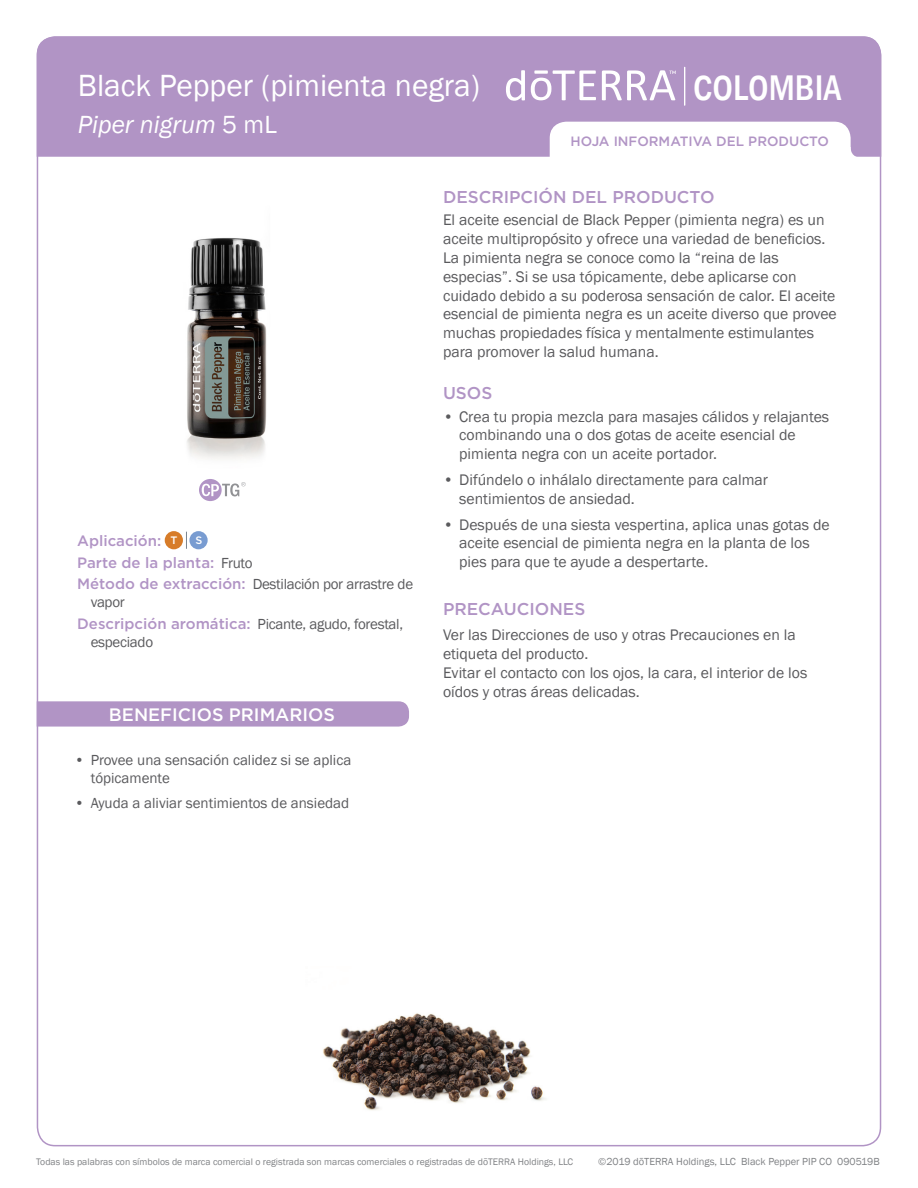
<style>
.page{position:relative;width:918px;height:1188px;background:#fff}
.page>*{position:absolute;margin:0;border:0;box-sizing:border-box;transform-origin:0 0}
.t1{font:36.6px "Franklin Got URWTCE Med Con";color:#fff}
.Main_H1{font:31.5px "Franklin Gothic";color:#fff}
.Main_H2{font:italic 25.5px "Franklin Gothic";color:#fff}
.t2{font:500 18px "Gotham";color:#fff}
.Purple_Headers{font:500 17.1px "Gotham";color:#b194c5}
.Directions_Bold_Attr{font:500 17.1px "Gotham";color:#b194c5}
.Body{font:15.75px/18.9px "Franklin Gothic";color:#5a5a5d}
.Oil_Attribute_Panel{font:15px/18px "Franklin Gothic";letter-spacing:-.02em;color:#5a5a5d}
.Oil_Attribute_Panel-2{font:15px/18px "Franklin Gothic";color:#5a5a5d}
.Oil_Attribute_Panel-3{font:500 15px "Gotham";color:#b194c5}
.t3{font:500 13.5px "Gotham";color:#b194c5}
.Table_names{font:500 10.8px "Gotham";color:#fff}
.t4{font:10.5px "Franklin Gothic";color:#808285}
.t5{font:9.75px "Franklin Gothic";color:#808285}
.s1{font-style:normal}
.s2{font-family:"Franklin Gothic";font-weight:400;color:#5a5a5d}
.s3{font-family:"Gotham";font-weight:500;color:#b194c5}
</style>
<div class="page">
<div style="left:37px;top:36px;width:844px;height:121px;background:#b194c5"></div>
<svg style="left:550px;top:122px;width:311px;height:35px"></svg>
<svg style="left:199px;top:479px;width:47px;height:22px"></svg>
<svg style="left:531px;top:70px;width:65px;height:30px"></svg>
<svg style="left:506px;top:70px;width:19px;height:31px"></svg>
<hr style="left:684px;top:67px;width:1px;height:39px;background:#fff">
<svg style="left:602px;top:70px;width:74px;height:30px"></svg>
<img style="left:323px;top:1013px;width:223px;height:97px">
<svg style="left:186px;top:532px;width:1px;height:17px"></svg>
<div style="left:165px;top:531px;width:18px;height:18px;background:#d77c29;border-radius:50%"></div>
<div style="left:189px;top:531px;width:19px;height:18px;background:#799cd1;border-radius:50%"></div>
<svg style="left:37px;top:701px;width:372px;height:26px;background:#b397c6"></svg>
<img style="left:187px;top:238px;width:80px;height:221px">
<p class="Main_H1" style="left:78px;top:66px;width:404px">Black Pepper (pimienta negra)</p>
<p class="Main_H2" style="left:78px;top:109px;width:200px">Piper nigrum <span class="s1">5 mL</span></p>
<h1 class="t1" style="left:693px;top:67px;width:150px">COLOMBIA</h1>
<p class="t3" style="left:570px;top:132px;width:260px">HOJA INFORMATIVA DEL PRODUCTO</p>
<p class="Oil_Attribute_Panel-3" style="left:77px;top:531px;width:86px">Aplicación:</p>
<p class="Table_names" style="left:170px;top:533px;width:8px">T</p>
<p class="Table_names" style="left:196px;top:533px;width:8px">S</p>
<p class="Oil_Attribute_Panel-3" style="left:77px;top:553px;width:177px">Parte de la planta: <span class="s2">Fruto</span></p>
<p class="Oil_Attribute_Panel" style="left:91px;top:575px;width:324px;text-indent:-14px"><span class="s3">Método de extracción:</span> Destilación por arrastre de vapor</p>
<p class="Oil_Attribute_Panel" style="left:91px;top:615px;width:314px;text-indent:-14px"><span class="s3">Descripción aromática:</span> Picante, agudo, forestal, especiado</p>
<p class="t2" style="left:109px;top:703px;width:228px">BENEFICIOS PRIMARIOS</p>
<p class="Oil_Attribute_Panel-2" style="left:91px;top:751px;width:262px;text-indent:-16px">• Provee una sensación calidez si se aplica tópicamente</p>
<p class="Oil_Attribute_Panel-2" style="left:75px;top:794px;width:276px">• Ayuda a aliviar sentimientos de ansiedad</p>
<p class="Purple_Headers" style="left:443px;top:185px;width:273px">DESCRIPCIÓN DEL PRODUCTO</p>
<p class="Body" style="left:443px;top:211px;width:395px">El aceite esencial de Black Pepper (pimienta negra) es un aceite multipropósito y ofrece una variedad de beneficios.<br>La pimienta negra se conoce como la “reina de las especias”. Si se usa tópicamente, debe aplicarse con cuidado debido a su poderosa sensación de calor. El aceite esencial de pimienta negra es un aceite diverso que provee muchas propiedades física y mentalmente estimulantes para promover la salud humana.</p>
<p class="Purple_Headers" style="left:443px;top:382px;width:51px">USOS</p>
<p class="Body" style="left:459px;top:407px;width:372px;text-indent:-16px">• Crea tu propia mezcla para masajes cálidos y relajantes combinando una o dos gotas de aceite esencial de pimienta negra con un aceite portador.</p>
<p class="Body" style="left:459px;top:471px;width:310px;text-indent:-16px">• Difúndelo o inhálalo directamente para calmar sentimientos de ansiedad.</p>
<p class="Body" style="left:459px;top:515px;width:372px;text-indent:-16px">• Después de una siesta vespertina, aplica unas gotas de aceite esencial de pimienta negra en la planta de los pies para que te ayude a despertarte.</p>
<p class="Directions_Bold_Attr" style="left:443px;top:598px;width:144px">PRECAUCIONES</p>
<p class="Body" style="left:443px;top:626px;width:366px">Ver las Direcciones de uso y otras Precauciones en la etiqueta del producto.<br>Evitar el contacto con los ojos, la cara, el interior de los oídos y otras áreas delicadas.</p>
<p class="t5" style="left:36px;top:1156px;width:539px">Todas las palabras con símbolos de marca comercial o registrada son marcas comerciales o registradas de dōTERRA Holdings, LLC</p>
<p class="t4" style="left:598px;top:1155px;width:283px">©2019 dōTERRA Holdings, LLC Black Pepper PIP CO 090519B</p>
</div>
